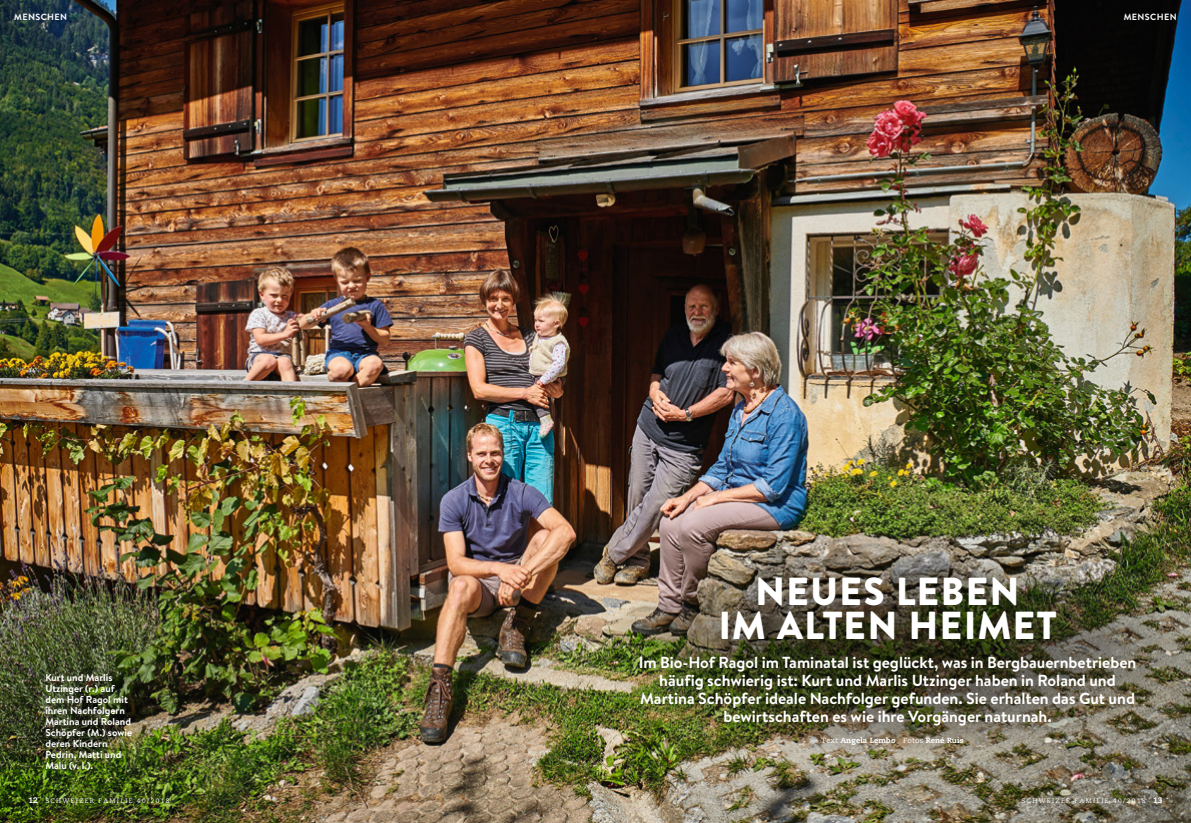
<style>
.page{position:relative;width:1191px;height:823px;background:#fff}
.page>*{position:absolute;margin:0;border:0;box-sizing:border-box;transform-origin:0 0}
._100_Headline_Story{font:900 39px/34px "Brandon Grotesque";letter-spacing:.025em;color:#fff;text-align:center}
._110_Lead_Brd_16pt_z{font:700 16px/18px "Brandon Text";color:#fff;text-align:center}
._300_Legende_10pt_x1{font:700 10px/11px "Brandon Text";color:#fff}
.RUBRIKTITEL_klein_Br{font:700 9px "Brandon Grotesque";letter-spacing:.04em;color:#fff}
.PAGINA_8pt_Zahl_x08{font:800 8px "Caecilia";color:#fff}
._150_Autorenzeile_Ca{font:800 7.5px "Caecilia";letter-spacing:.015em;color:#fff}
.PAGINA_6_5pt_Text_x0{font:6.5px "Caecilia";letter-spacing:.2em;color:#fff}
.s1{font-weight:400}
</style>
<div class="page">
<img style="left:0;top:0;width:1191px;height:822px">
<img style="left:595px;top:548px;width:596px;height:204px;border-radius:50%">
<p class="RUBRIKTITEL_klein_Br" style="left:14px;top:11px;width:54px">MENSCHEN</p>
<p class="RUBRIKTITEL_klein_Br" style="left:1123px;top:11px;width:54px">MENSCHEN</p>
<p class="_300_Legende_10pt_x1" style="left:45px;top:671px;width:88px">Kurt und Marlis<br>Utzinger (r.) auf dem Hof Ragol mit ihren Nachfolgern<br>Martina und Roland<br>Schöpfer (M.) sowie deren Kindern<br>Pedrin, Matti und<br>Malu (v. l.).</p>
<p class="_100_Headline_Story" style="left:718px;top:574px;width:340px">NEUES LEBEN<br>IM ALTEN HEIMET</p>
<p class="_110_Lead_Brd_16pt_z" style="left:638px;top:652px;width:499px">Im Bio-Hof Ragol im Taminatal ist geglückt, was in Bergbauernbetrieben häufig schwierig ist: Kurt und Marlis Utzinger haben in Roland und Martina Schöpfer ideale Nachfolger gefunden. Sie erhalten das Gut und bewirtschaften es wie ihre Vorgänger naturnah.</p>
<p class="_150_Autorenzeile_Ca" style="left:811px;top:735px;width:154px"><span class="s1">— Text</span> Angela Lembo <span class="s1">Fotos</span> René Ruis</p>
<p class="PAGINA_8pt_Zahl_x08" style="left:28px;top:794px;width:11px">12</p>
<p class="PAGINA_6_5pt_Text_x0" style="left:45px;top:796px;width:126px">SCHWEIZER FAMILIE 40/2018</p>
<p class="PAGINA_6_5pt_Text_x0" style="left:1021px;top:796px;width:126px">SCHWEIZER FAMILIE 40/2018</p>
<p class="PAGINA_8pt_Zahl_x08" style="left:1153px;top:794px;width:11px">13</p>
</div>
